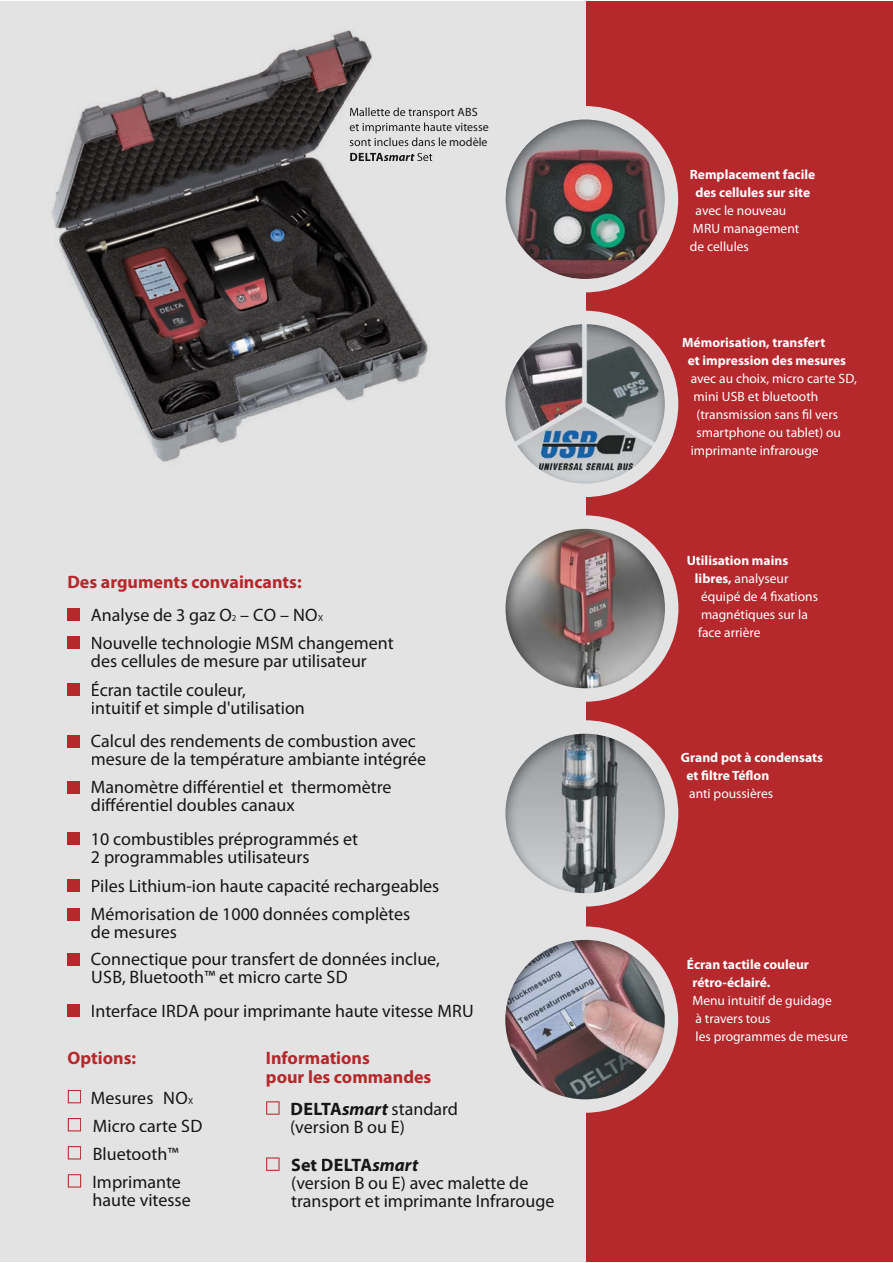
<style>
.page{position:relative;width:893px;height:1263px;background:#fff}
.page>*{position:absolute;margin:0;border:0;box-sizing:border-box;transform-origin:0 0}
.t1{font:18px/18px "Myriad Pro";color:#151616}
.t2{font:700 18px/32.4px "Myriad Pro";color:#b5282c}
.t3{font:13.5px/18px "Myriad Pro";color:#fff}
.t4{font:700 13.5px/18px "Myriad Pro";color:#fff}
.s1{font-weight:400;color:#151616}
.s2{font-weight:400;font-size:9px;color:#151616}
.s3{font-size:9px}
.s4{font-weight:700}
.s5{font-weight:700;font-style:italic}
</style>
<div class="page">
<div style="left:0;top:1px;width:893px;height:1260px;background:#e3e3e3"></div>
<div style="left:586px;top:1px;width:307px;height:1260px;background:#b5282c"></div>
<img style="left:52px;top:30px;width:393px;height:432px">
<div style="left:68px;top:608px;width:12px;height:13px;background:#b5282c"></div>
<div style="left:68px;top:636px;width:12px;height:13px;background:#b5282c"></div>
<div style="left:68px;top:684px;width:12px;height:12px;background:#b5282c"></div>
<div style="left:68px;top:735px;width:12px;height:12px;background:#b5282c"></div>
<div style="left:68px;top:781px;width:12px;height:12px;background:#b5282c"></div>
<div style="left:68px;top:832px;width:12px;height:13px;background:#b5282c"></div>
<div style="left:68px;top:880px;width:12px;height:12px;background:#b5282c"></div>
<div style="left:68px;top:908px;width:12px;height:12px;background:#b5282c"></div>
<div style="left:68px;top:953px;width:12px;height:12px;background:#b5282c"></div>
<div style="left:68px;top:1004px;width:12px;height:13px;background:#b5282c"></div>
<img style="left:350px;top:107px;width:98px;height:11px">
<img style="left:350px;top:122px;width:98px;height:11px">
<img style="left:350px;top:137px;width:97px;height:9px">
<img style="left:350px;top:153px;width:34px;height:8px">
<img style="left:384px;top:153px;width:48px;height:8px">
<svg style="left:68px;top:1090px;width:13px;height:13px"></svg>
<svg style="left:266px;top:1101px;width:14px;height:14px"></svg>
<svg style="left:68px;top:1118px;width:13px;height:13px"></svg>
<svg style="left:68px;top:1146px;width:13px;height:13px"></svg>
<svg style="left:266px;top:1157px;width:14px;height:14px"></svg>
<svg style="left:68px;top:1174px;width:13px;height:13px"></svg>
<svg style="left:505px;top:515px;width:173px;height:187px"></svg>
<svg style="left:505px;top:311px;width:173px;height:186px"></svg>
<svg style="left:505px;top:106px;width:173px;height:186px"></svg>
<svg style="left:505px;top:720px;width:173px;height:187px"></svg>
<svg style="left:505px;top:926px;width:173px;height:187px"></svg>
<p class="t2" style="left:91px;top:568px;width:234px;text-indent:-24px">Des arguments convaincants:<br><span class="s1">Analyse de 3 gaz O</span><span class="s2">2</span> <span class="s1">– CO – NO</span><span class="s2">X</span></p>
<p class="t1" style="left:91px;top:635px;width:304px">Nouvelle technologie MSM changement des cellules de mesure par utilisateur</p>
<p class="t1" style="left:91px;top:682px;width:215px">Écran tactile couleur,<br>intuitif et simple d'utilisation</p>
<p class="t1" style="left:91px;top:734px;width:337px">Calcul des rendements de combustion avec mesure de la température ambiante intégrée</p>
<p class="t1" style="left:91px;top:780px;width:302px">Manomètre différentiel et thermomètre différentiel doubles canaux</p>
<p class="t1" style="left:91px;top:831px;width:269px">10 combustibles préprogrammés et<br>2 programmables utilisateurs</p>
<p class="t1" style="left:91px;top:873px;width:350px;line-height:28px">Piles Lithium-ion haute capacité rechargeables<br>Mémorisation de 1000 données complètes</p>
<p class="t1" style="left:91px;top:920px;width:350px;line-height:27.2px">de mesures<br>Connectique pour transfert de données inclue,</p>
<p class="t1" style="left:91px;top:962px;width:384px;line-height:33.5px">USB, Bluetooth™ et micro carte SD<br>Interface IRDA pour imprimante haute vitesse MRU</p>
<p class="t2" style="left:68px;top:1044px;width:70px">Options:</p>
<p class="t2" style="left:266px;top:1050px;width:167px;line-height:19.5px">Informations<br>pour les commandes</p>
<p class="t1" style="left:91px;top:1090px;width:104px">Mesures NO<span class="s3">X</span></p>
<p class="t1" style="left:291px;top:1101px;width:169px"><span class="s4">DELTA</span><span class="s5">smart</span> standard</p>
<p class="t1" style="left:93px;top:1118px;width:111px">Micro carte SD</p>
<p class="t1" style="left:290px;top:1119px;width:116px">(version B ou E)</p>
<p class="t1" style="left:93px;top:1146px;width:87px">Bluetooth™</p>
<p class="t1" style="left:291px;top:1157px;width:265px"><span class="s4">Set DELTA</span><span class="s5">smart<br></span>(version B ou E) avec malette de transport et imprimante Infrarouge</p>
<p class="t1" style="left:92px;top:1174px;width:100px">Imprimante haute vitesse</p>
<p class="t4" style="left:690px;top:167px;width:127px;text-align:center">Remplacement facile des cellules sur site</p>
<p class="t3" style="left:690px;top:203px;width:111px;text-indent:6px">avec le nouveau<br>MRU management de cellules</p>
<p class="t4" style="left:688px;top:334px;width:160px;text-indent:-5px">Mémorisation, transfert<br>et impression des mesures</p>
<p class="t3" style="left:691px;top:370px;width:168px">avec au choix, micro carte SD,</p>
<p class="t3" style="left:694px;top:388px;width:126px">mini USB et bluetooth</p>
<p class="t3" style="left:696px;top:406px;width:143px">(transmission sans fil vers</p>
<p class="t3" style="left:696px;top:424px;width:146px">smartphone ou tablet) ou</p>
<p class="t3" style="left:691px;top:442px;width:129px">imprimante infrarouge</p>
<p class="t4" style="left:687px;top:553px;width:103px">Utilisation mains</p>
<p class="t3" style="left:695px;top:571px;width:95px"><span class="s4">libres,</span> analyseur</p>
<p class="t3" style="left:701px;top:589px;width:118px">équipé de 4 fixations</p>
<p class="t3" style="left:701px;top:607px;width:108px">magnétiques sur la</p>
<p class="t3" style="left:698px;top:625px;width:64px">face arrière</p>
<p class="t4" style="left:686px;top:749px;width:138px;text-indent:-5px">Grand pot à condensats et filtre Téflon</p>
<p class="t3" style="left:689px;top:785px;width:85px">anti poussières</p>
<p class="t4" style="left:692px;top:956px;width:118px;text-indent:-5px">Écran tactile couleur rétro-éclairé.</p>
<p class="t3" style="left:692px;top:992px;width:157px">Menu intuitif de guidage<br>à travers tous<br>les programmes de mesure</p>
</div>
